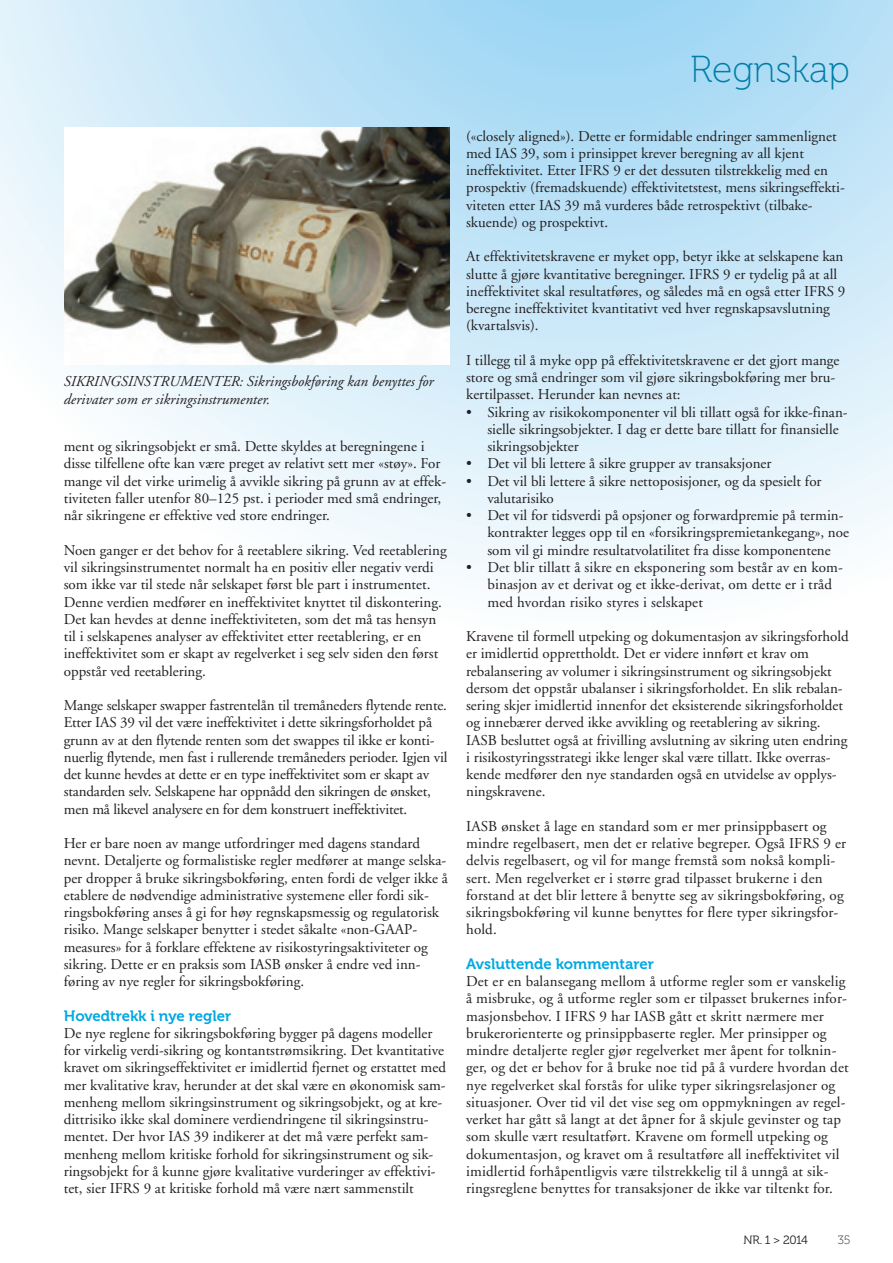
<style>
.page{position:relative;width:893px;height:1263px;background:#fff}
.page>*{position:absolute;margin:0;border:0;box-sizing:border-box;transform-origin:0 0}
.t1{font:37.5px "Museo 100";color:#007ea6}
.t2{font:15px/17.2px "Adobe Garamond";color:#231f20}
.t3{font:italic 15px/17.2px "Adobe Garamond";color:#231f20}
.t4{font:15px "Museo 700";color:#00a9e2}
.t5{font:12px "Museo 300";letter-spacing:-.04em;color:#231f20}
.t6{font:12px "Museo 100";color:#231f20}
</style>
<div class="page">
<svg style="left:0;top:0;width:893px;height:584px"></svg>
<img style="left:65px;top:128px;width:384px;height:237px">
<p class="t3" style="left:64px;top:374px;width:371px">SIKRINGSINSTRUMENTER: Sikringsbokføring kan benyttes for derivater som er sikringsinstrumenter.</p>
<p class="t2" style="left:64px;top:439px;width:384px">ment og sikringsobjekt er små. Dette skyldes at beregningene i disse tilfellene ofte kan være preget av relativt sett mer «støy». For mange vil det virke urimelig å avvikle sikring på grunn av at effek&shy;tiviteten faller utenfor 80–125 pst. i perioder med små endringer, når sikringene er effektive ved store endringer.</p>
<p class="t2" style="left:64px;top:543px;width:384px">Noen ganger er det behov for å reetablere sikring. Ved reetablering vil sikringsinstrumentet normalt ha en positiv eller negativ verdi som ikke var til stede når selskapet først ble part i instrumentet.<br>Denne verdien medfører en ineffektivitet knyttet til diskontering.<br>Det kan hevdes at denne ineffektiviteten, som det må tas hensyn til i selskapenes analyser av effektivitet etter reetablering, er en ineffektivitet som er skapt av regelverket i seg selv siden den først oppstår ved reetablering.</p>
<p class="t2" style="left:64px;top:698px;width:385px">Mange selskaper swapper fastrentelån til tremåneders flytende rente.<br>Etter IAS 39 vil det være ineffektivitet i dette sikringsforholdet på grunn av at den flytende renten som det swappes til ikke er konti&shy;nuerlig flytende, men fast i rullerende tremåneders perioder. Igjen vil det kunne hevdes at dette er en type ineffektivitet som er skapt av standarden selv. Selskapene har oppnådd den sikringen de ønsket, men må likevel analysere en for dem konstruert ineffektivitet.</p>
<p class="t2" style="left:64px;top:836px;width:386px">Her er bare noen av mange utfordringer med dagens standard nevnt. Detaljerte og formalistiske regler medfører at mange selska&shy;per dropper å bruke sikringsbokføring, enten fordi de velger ikke å etablere de nødvendige administrative systemene eller fordi sik&shy;ringsbokføring anses å gi for høy regnskapsmessig og regulatorisk risiko. Mange selskaper benytter i stedet såkalte «non-GAAP&shy;measures» for å forklare effektene av risikostyringsaktiviteter og sikring. Dette er en praksis som IASB ønsker å endre ved inn&shy;føring av nye regler for sikringsbokføring.</p>
<p class="t4" style="left:64px;top:1010px;width:169px">Hovedtrekk i nye regler</p>
<p class="t2" style="left:64px;top:1026px;width:384px">De nye reglene for sikringsbokføring bygger på dagens modeller for virkelig verdi-sikring og kontantstrømsikring. Det kvantitative kravet om sikringseffektivitet er imidlertid fjernet og erstattet med mer kvalitative krav, herunder at det skal være en økonomisk sam&shy;menheng mellom sikringsinstrument og sikringsobjekt, og at kre&shy;dittrisiko ikke skal dominere verdiendringene til sikringsinstru&shy;mentet. Der hvor IAS 39 indikerer at det må være perfekt sam&shy;menheng mellom kritiske forhold for sikringsinstrument og sik&shy;ringsobjekt for å kunne gjøre kvalitative vurderinger av effektivi&shy;tet, sier IFRS 9 at kritiske forhold må være nært sammenstilt</p>
<h1 class="t1" style="left:690px;top:55px;width:162px">Regnskap</h1>
<p class="t2" style="left:466px;top:129px;width:380px">(«closely aligned»). Dette er formidable endringer sammenlignet med IAS 39, som i prinsippet krever beregning av all kjent ineffektivitet. Etter IFRS 9 er det dessuten tilstrekkelig med en prospektiv (fremadskuende) effektivitetstest, mens sikringseffekti&shy;viteten etter IAS 39 må vurderes både retrospektivt (tilbake&shy;skuende) og prospektivt.</p>
<p class="t2" style="left:466px;top:249px;width:381px">At effektivitetskravene er myket opp, betyr ikke at selskapene kan slutte å gjøre kvantitative beregninger. IFRS 9 er tydelig på at all ineffektivitet skal resultatføres, og således må en også etter IFRS 9 beregne ineffektivitet kvantitativt ved hver regnskapsavslutning (kvartalsvis).</p>
<p class="t2" style="left:466px;top:353px;width:375px">I tillegg til å myke opp på effektivitetskravene er det gjort mange store og små endringer som vil gjøre sikringsbokføring mer bru&shy;kertilpasset. Herunder kan nevnes at:</p>
<p class="t2" style="left:487px;top:405px;width:362px;text-indent:-21px">• Sikring av risikokomponenter vil bli tillatt også for ikke-finan&shy;sielle sikringsobjekter. I dag er dette bare tillatt for finansielle sikringsobjekter</p>
<p class="t2" style="left:466px;top:456px;width:307px">• Det vil bli lettere å sikre grupper av transaksjoner</p>
<p class="t2" style="left:487px;top:474px;width:336px;text-indent:-21px">• Det vil bli lettere å sikre nettoposisjoner, og da spesielt for valutarisiko</p>
<p class="t2" style="left:487px;top:508px;width:363px;text-indent:-21px">• Det vil for tidsverdi på opsjoner og forwardpremie på termin&shy;kontrakter legges opp til en «forsikringspremietankegang», noe som vil gi mindre resultatvolatilitet fra disse komponentene</p>
<p class="t2" style="left:487px;top:560px;width:357px;text-indent:-21px">• Det blir tillatt å sikre en eksponering som består av en kom&shy;binasjon av et derivat og et ikke-derivat, om dette er i tråd med hvordan risiko styres i selskapet</p>
<p class="t2" style="left:466px;top:629px;width:384px">Kravene til formell utpeking og dokumentasjon av sikringsforhold er imidlertid opprettholdt. Det er videre innført et krav om<br>re balansering av volumer i sikringsinstrument og sikringsobjekt dersom det oppstår ubalanser i sikringsforholdet. En slik rebalan&shy;sering skjer imidlertid innenfor det eksisterende sikringsforholdet og innebærer derved ikke avvikling og reetablering av sikring.<br>IASB besluttet også at frivilling avslutning av sikring uten endring i risikostyringsstrategi ikke lenger skal være tillatt. Ikke overras&shy;kende medfører den nye standarden også en utvidelse av opplys&shy;ningskravene.</p>
<p class="t2" style="left:466px;top:819px;width:382px">IASB ønsket å lage en standard som er mer prinsippbasert og mindre regelbasert, men det er relative begreper. Også IFRS 9 er delvis regelbasert, og vil for mange fremstå som nokså kompli&shy;sert. Men regelverket er i større grad tilpasset brukerne i den forstand at det blir lettere å benytte seg av sikringsbokføring, og sikringsbokføring vil kunne benyttes for flere typer sikringsfor&shy;hold.</p>
<p class="t4" style="left:466px;top:958px;width:189px">Avsluttende kommentarer</p>
<p class="t2" style="left:466px;top:974px;width:384px">Det er en balansegang mellom å utforme regler som er vanskelig å misbruke, og å utforme regler som er tilpasset brukernes infor&shy;masjonsbehov. I IFRS 9 har IASB gått et skritt nærmere mer brukerorienterte og prinsippbaserte regler. Mer prinsipper og mindre detaljerte regler gjør regelverket mer åpent for tolknin&shy;ger, og det er behov for å bruke noe tid på å vurdere hvordan det nye regelverket skal forstås for ulike typer sikringsrelasjoner og situasjoner. Over tid vil det vise seg om oppmykningen av regel&shy;verket har gått så langt at det åpner for å skjule gevinster og tap som skulle vært resultatført. Kravene om formell utpeking og dokumentasjon, og kravet om å resultatføre all ineffektivitet vil imidlertid forhåpentligvis være tilstrekkelig til å unngå at sik&shy;ringsreglene benyttes for transaksjoner de ikke var tiltenkt for.</p>
<p class="t5" style="left:743px;top:1235px;width:66px">NR. 1 &gt; 2014</p>
<p class="t6" style="left:838px;top:1235px;width:14px">35</p>
</div>
